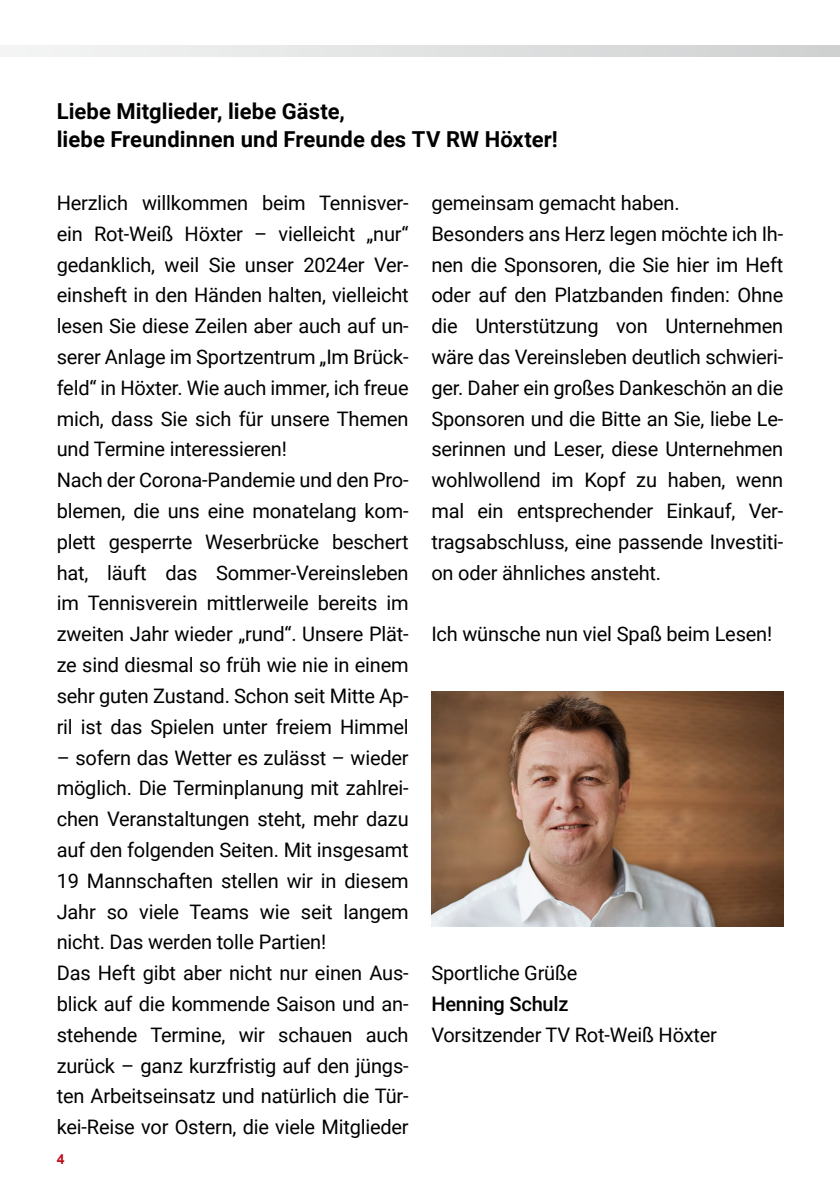
<style>
.page{position:relative;width:840px;height:1191px;background:#fff}
.page>*{position:absolute;margin:0;border:0;box-sizing:border-box;transform-origin:0 0}
.t1{font:700 22px/28.8px "Roboto";letter-spacing:.005em;color:#000}
.t2{font:20px/30.8px "Roboto";letter-spacing:-.01em;color:#000}
.t3{font:500 20px "Roboto";letter-spacing:-.01em;color:#000}
.t4{font:700 14px "Arial";color:#bc101e}
</style>
<div class="page">
<svg style="left:0;top:45px;width:839px;height:12px"></svg>
<img style="left:431px;top:692px;width:351px;height:234px">
<p class="t1" style="left:57px;top:96px;width:502px">Liebe Mitglieder, liebe Gäste,<br>liebe Freundinnen und Freunde des TV RW Höxter!</p>
<p class="t2" style="left:57px;top:187px;width:353px">Herzlich willkommen beim Tennisver&shy;ein Rot-Weiß Höxter – vielleicht „nur“ gedanklich, weil Sie unser 2024er Ver&shy;einsheft in den Händen halten, vielleicht lesen Sie diese Zeilen aber auch auf un&shy;serer Anlage im Sportzentrum „Im Brück&shy;feld“ in Höxter. Wie auch immer, ich freue mich, dass Sie sich für unsere Themen und Termine interessieren!<br>Nach der Corona-Pandemie und den Pro&shy;blemen, die uns eine monatelang kom&shy;plett gesperrte Weserbrücke beschert hat, läuft das Sommer-Vereinsleben im Tennisverein mittlerweile bereits im zweiten Jahr wieder „rund“. Unsere Plät&shy;ze sind diesmal so früh wie nie in einem sehr guten Zustand. Schon seit Mitte Ap&shy;ril ist das Spielen unter freiem Himmel</p>
<p class="t2" style="left:57px;top:741px;width:353px">– sofern das Wetter es zulässt – wieder möglich. Die Terminplanung mit zahlrei&shy;chen Veranstaltungen steht, mehr dazu auf den folgenden Seiten. Mit insgesamt 19 Mannschaften stellen wir in diesem Jahr so viele Teams wie seit langem nicht. Das werden tolle Partien!<br>Das Heft gibt aber nicht nur einen Aus&shy;blick auf die kommende Saison und an&shy;stehende Termine, wir schauen auch zurück – ganz kurzfristig auf den jüngs&shy;ten Arbeitseinsatz und natürlich die Tür&shy;kei-Reise vor Ostern, die viele Mitglieder</p>
<p class="t4" style="left:57px;top:1149px;width:9px">4</p>
<p class="t2" style="left:431px;top:187px;width:353px">gemeinsam gemacht haben.<br>Besonders ans Herz legen möchte ich Ih&shy;nen die Sponsoren, die Sie hier im Heft oder auf den Platzbanden finden: Ohne die Unterstützung von Unternehmen wäre das Vereinsleben deutlich schwieri&shy;ger. Daher ein großes Dankeschön an die Sponsoren und die Bitte an Sie, liebe Le&shy;serinnen und Leser, diese Unternehmen wohlwollend im Kopf zu haben, wenn mal ein entsprechender Einkauf, Ver&shy;tragsabschluss, eine passende Investiti&shy;on oder ähnliches ansteht.</p>
<p class="t2" style="left:431px;top:618px;width:342px">Ich wünsche nun viel Spaß beim Lesen!</p>
<p class="t2" style="left:431px;top:957px;width:147px">Sportliche Grüße</p>
<p class="t3" style="left:431px;top:990px;width:139px">Henning Schulz</p>
<p class="t2" style="left:431px;top:1018px;width:287px">Vorsitzender TV Rot-Weiß Höxter</p>
</div>
